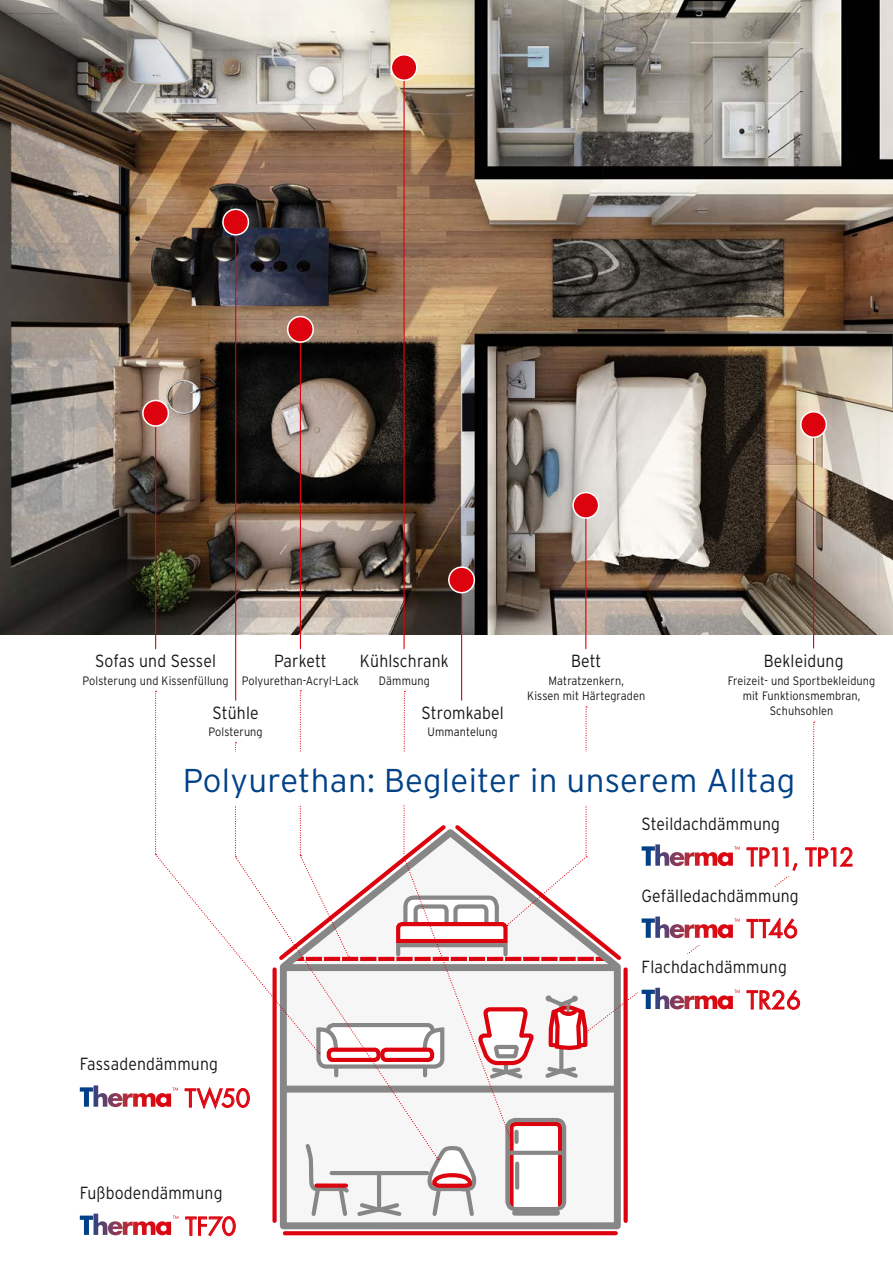
<style>
.page{position:relative;width:893px;height:1263px;background:#fff}
.page>*{position:absolute;margin:0;border:0;box-sizing:border-box;transform-origin:0 0}
.t1{font:300 33px "Interstate";letter-spacing:.01em;color:#004188}
.t2{font:24.3px "Futura Std";letter-spacing:.005em;color:#dc030e}
.t3{font:24.3px "Futura Std";letter-spacing:-.06em;color:#dc030e}
.t4{font:300 17.55px "Interstate";letter-spacing:.01em;color:#181716;scale:.9 1}
.t5{font:300 12.15px/15px "Interstate";letter-spacing:.01em;color:#181716;text-align:center;scale:.9 1}
</style>
<div class="page">
<img style="left:0;top:0;width:893px;height:634px">
<hr style="left:813px;top:432px;width:1px;height:216px;background:#dc030e">
<div style="left:801px;top:412px;width:25px;height:25px;background:#dc030e;border-radius:50%"></div>
<div style="left:800px;top:411px;width:27px;height:27px;border:2px solid #fff;border-radius:50%"></div>
<hr style="left:585px;top:493px;width:1px;height:156px;background:#dc030e">
<div style="left:573px;top:492px;width:26px;height:26px;background:#dc030e;border-radius:50%"></div>
<div style="left:572px;top:492px;width:27px;height:27px;border:2px solid #fff;border-radius:50%"></div>
<hr style="left:461px;top:576px;width:1px;height:124px;background:#dc030e">
<div style="left:449px;top:567px;width:25px;height:26px;background:#dc030e;border-radius:50%"></div>
<div style="left:448px;top:566px;width:27px;height:27px;border:2px solid #fff;border-radius:50%"></div>
<hr style="left:155px;top:401px;width:1px;height:248px;background:#dc030e">
<div style="left:143px;top:400px;width:25px;height:26px;background:#dc030e;border-radius:50%"></div>
<div style="left:142px;top:400px;width:27px;height:27px;border:2px solid #fff;border-radius:50%"></div>
<hr style="left:235px;top:223px;width:1px;height:477px;background:#dc030e">
<div style="left:223px;top:209px;width:25px;height:26px;background:#dc030e;border-radius:50%"></div>
<div style="left:222px;top:209px;width:27px;height:27px;border:2px solid #fff;border-radius:50%"></div>
<hr style="left:403px;top:72px;width:2px;height:577px;background:#dc030e">
<div style="left:391px;top:55px;width:26px;height:25px;background:#dc030e;border-radius:50%"></div>
<div style="left:391px;top:54px;width:27px;height:27px;border:2px solid #fff;border-radius:50%"></div>
<hr style="left:300px;top:330px;width:1px;height:319px;background:#dc030e">
<div style="left:288px;top:317px;width:25px;height:25px;background:#dc030e;border-radius:50%"></div>
<div style="left:287px;top:316px;width:27px;height:27px;border:2px solid #fff;border-radius:50%"></div>
<svg style="left:80px;top:690px;width:772px;height:547px"></svg>
<h3 class="t4" style="left:95px;top:651px;width:136px">Sofas und Sessel</h3>
<p class="t5" style="left:83px;top:673px;width:164px">Polsterung und Kissenfüllung</p>
<h3 class="t4" style="left:274px;top:651px;width:60px">Parkett</h3>
<p class="t5" style="left:242px;top:673px;width:132px">Polyurethan-Acryl-Lack</p>
<h3 class="t4" style="left:360px;top:651px;width:100px">Kühlschrank</h3>
<p class="t5" style="left:379px;top:673px;width:58px">Dämmung</p>
<h3 class="t4" style="left:421px;top:703px;width:93px">Stromkabel</h3>
<p class="t5" style="left:428px;top:724px;width:79px">Ummantelung</p>
<h3 class="t4" style="left:213px;top:703px;width:53px">Stühle</h3>
<p class="t5" style="left:209px;top:724px;width:62px">Polsterung</p>
<h3 class="t4" style="left:571px;top:651px;width:35px">Bett</h3>
<p class="t5" style="left:527px;top:673px;width:133px">Matratzenkern,<br>Kissen mit Härtegraden</p>
<h3 class="t4" style="left:764px;top:651px;width:90px">Bekleidung</h3>
<p class="t5" style="left:728px;top:673px;width:165px">Freizeit- und Sportbekleidung mit Funktionsmembran,<br>Schuhsohlen</p>
<h1 class="t1" style="left:183px;top:762px;width:614px">Polyurethan: Begleiter in unserem Alltag</h1>
<h3 class="t4" style="left:642px;top:813px;width:155px">Steildachdämmung</h3>
<h2 class="t3" style="left:747px;top:842px;width:109px">TP11, TP12</h2>
<h3 class="t4" style="left:642px;top:885px;width:176px">Gefälledachdämmung</h3>
<h2 class="t2" style="left:747px;top:913px;width:53px">TT46</h2>
<h3 class="t4" style="left:642px;top:957px;width:163px">Flachdachdämmung</h3>
<h3 class="t4" style="left:80px;top:1054px;width:155px">Fassadendämmung</h3>
<h2 class="t2" style="left:185px;top:1083px;width:67px">TW50</h2>
<h3 class="t4" style="left:80px;top:1182px;width:160px">Fußbodendämmung</h3>
<h2 class="t2" style="left:185px;top:1211px;width:52px">TF70</h2>
<h2 class="t2" style="left:747px;top:984px;width:56px">TR26</h2>
</div>
